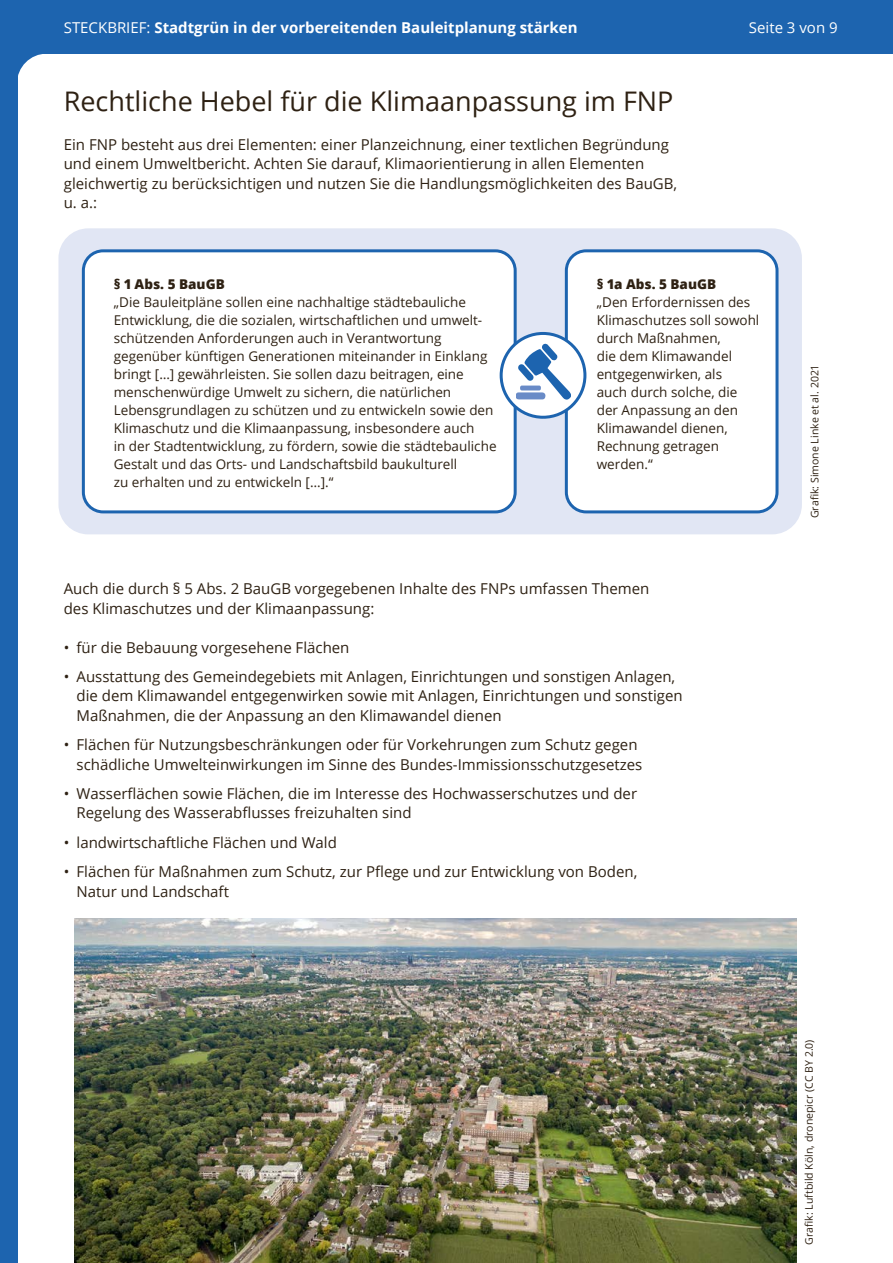
<style>
.page{position:relative;width:893px;height:1263px;background:#fff}
.page>*{position:absolute;margin:0;border:0;box-sizing:border-box;transform-origin:0 0}
.Text_10_13_pt{font:27px "Open Sans";color:#2e2113}
.Text_10_13_pt-2{font:15px/19.5px "Open Sans";color:#2e2113}
.t1{font:700 15px "Open Sans";color:#fff}
.t2{font:15px "Open Sans";color:#fff}
.Text_10_13_pt-3{font:13.5px/18px "Open Sans";color:#2e2113}
.Head_10_13_pt_mit_Ab{font:800 13.5px "Open Sans";color:#2e2113}
.Bildquelle{font:10.5px "Open Sans";color:#2e2113}
.s1{font-weight:400}
</style>
<div class="page">
<div style="left:58px;top:228px;width:744px;height:306px;background:#e1e6f4;border-radius:30px"></div>
<div style="left:83px;top:251px;width:432px;height:261px;background:#fff;border-radius:20px"></div>
<div style="left:82px;top:249px;width:435px;height:264px;border:3px solid #1d64af;border-radius:20px"></div>
<div style="left:566px;top:251px;width:211px;height:261px;background:#fff;border-radius:20px"></div>
<div style="left:565px;top:249px;width:213px;height:264px;border:3px solid #1d64af;border-radius:20px"></div>
<svg style="left:500px;top:332px;width:86px;height:87px"></svg>
<svg style="left:516px;top:344px;width:55px;height:56px;background:#a9c3e0"></svg>
<img style="left:74px;top:918px;width:722px;height:345px">
<div style="left:0;top:0;width:893px;height:54px;background:#1d64af"></div>
<div style="left:0;top:54px;width:17px;height:1209px;background:#1d64af"></div>
<svg style="left:17px;top:54px;width:25px;height:29px"></svg>
<p class="t1" style="left:64px;top:17px;width:515px"><span class="s1">STECKBRIEF:</span> Stadtgrün in der vorbereitenden Bauleitplanung stärken</p>
<p class="t2" style="left:749px;top:18px;width:90px">Seite 3 von 9</p>
<p class="Text_10_13_pt" style="left:64px;top:82px;width:611px">Rechtliche Hebel für die Klimaanpassung im FNP</p>
<p class="Text_10_13_pt-2" style="left:64px;top:134px;width:615px">Ein FNP besteht aus drei Elementen: einer Planzeichnung, einer textlichen Begründung und einem Umweltbericht. Achten Sie darauf, Klimaorientierung in allen Elementen gleichwertig zu berücksichtigen und nutzen Sie die Handlungsmöglichkeiten des BauGB, u. a.:</p>
<p class="Head_10_13_pt_mit_Ab" style="left:114px;top:274px;width:113px">§ 1 Abs. 5 BauGB</p>
<p class="Text_10_13_pt-3" style="left:114px;top:293px;width:384px">„Die Bauleitpläne sollen eine nachhaltige städtebauliche Entwicklung, die die sozialen, wirtschaftlichen und umwelt&shy;schützenden Anforderungen auch in Verantwortung gegenüber künftigen Generationen miteinander in Einklang bringt […] gewährleisten. Sie sollen dazu beitragen, eine menschenwürdige Umwelt zu sichern, die natürlichen Lebensgrundlagen zu schützen und zu entwickeln sowie den Klimaschutz und die Klimaanpassung, insbesondere auch<br>in der Stadtentwicklung, zu fördern, sowie die städtebauliche Gestalt und das Orts- und Landschaftsbild baukulturell<br>zu erhalten und zu entwickeln […].“</p>
<p class="Head_10_13_pt_mit_Ab" style="left:597px;top:274px;width:121px">§ 1a Abs. 5 BauGB</p>
<p class="Text_10_13_pt-3" style="left:597px;top:293px;width:164px">„Den Erfordernissen des<br>Klimaschutzes soll sowohl durch Maßnahmen,<br>die dem Klimawandel entgegenwirken, als<br>auch durch solche, die der Anpassung an den<br>Klimawandel dienen,<br>Rechnung getragen werden.“</p>
<p class="Text_10_13_pt-2" style="left:64px;top:579px;width:587px">Auch die durch § 5 Abs. 2 BauGB vorgegebenen Inhalte des FNPs umfassen Themen des Klimaschutzes und der Klimaanpassung:</p>
<p class="Text_10_13_pt-2" style="left:64px;top:637px;width:287px">• für die Bebauung vorgesehene Flächen</p>
<p class="Text_10_13_pt-2" style="left:77px;top:666px;width:608px;text-indent:-13px">• Ausstattung des Gemeindegebiets mit Anlagen, Einrichtungen und sonstigen Anlagen, die dem Klimawandel entgegenwirken sowie mit Anlagen, Einrichtungen und sonstigen<br>Maßnahmen, die der Anpassung an den Klimawandel dienen</p>
<p class="Text_10_13_pt-2" style="left:77px;top:735px;width:567px;text-indent:-13px">• Flächen für Nutzungsbeschränkungen oder für Vorkehrungen zum Schutz gegen schädliche Umwelteinwirkungen im Sinne des Bundes-Immissionsschutzgesetzes</p>
<p class="Text_10_13_pt-2" style="left:77px;top:783px;width:562px;text-indent:-13px">• Wasserflächen sowie Flächen, die im Interesse des Hochwasserschutzes und der<br>Regelung des Wasserabflusses freizuhalten sind</p>
<p class="Text_10_13_pt-2" style="left:64px;top:832px;width:275px">• landwirtschaftliche Flächen und Wald</p>
<p class="Text_10_13_pt-2" style="left:77px;top:861px;width:562px;text-indent:-13px">• Flächen für Maßnahmen zum Schutz, zur Pflege und zur Entwicklung von Boden,<br>Natur und Landschaft</p>
<p class="Bildquelle" style="left:807px;top:518px;width:153px;rotate:-90deg">Grafik: Simone Linke et al. 2021</p>
<p class="Bildquelle" style="left:802px;top:1245px;width:207px;rotate:-90deg">Grafik: Luftbild Köln, dronepicr (CC BY 2.0)</p>
</div>
